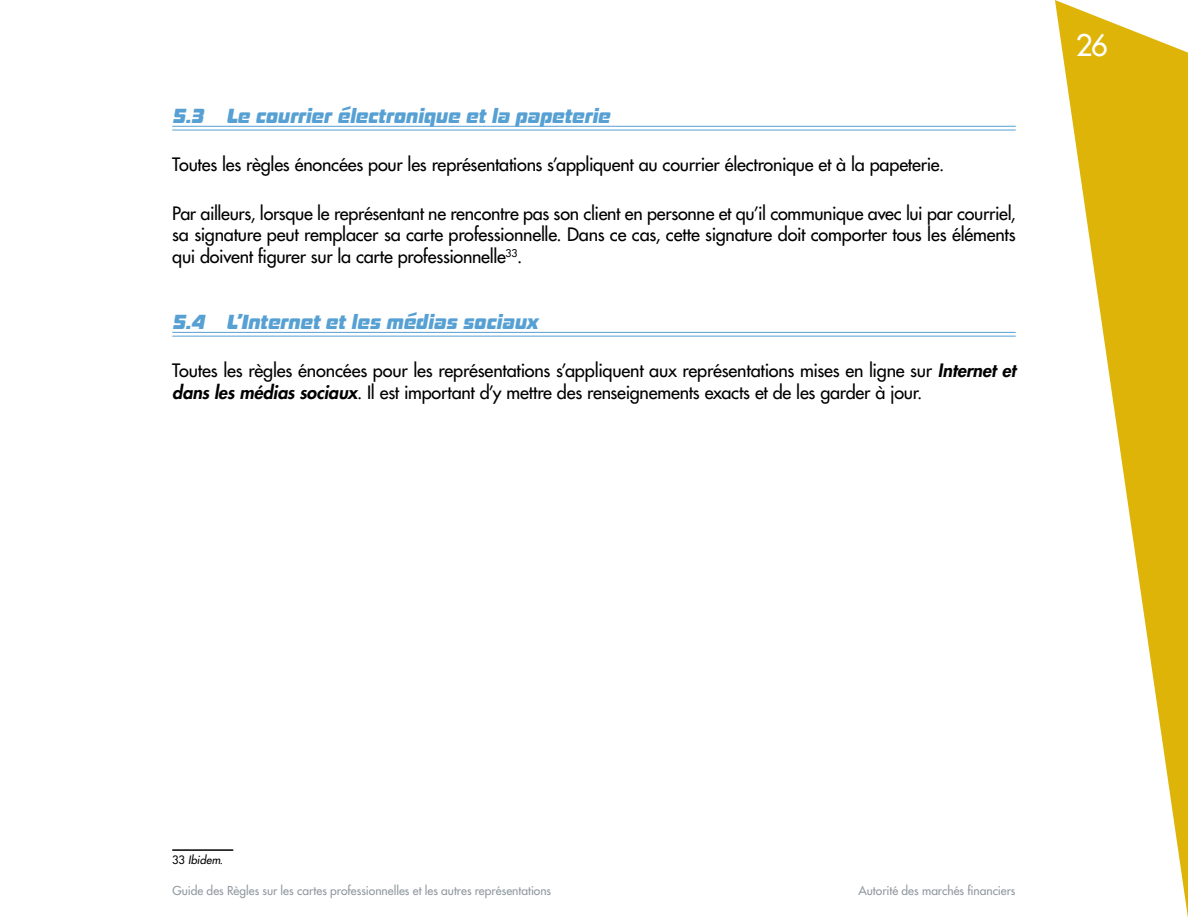
<style>
.page{position:relative;width:1188px;height:918px;background:#fff}
.page>*{position:absolute;margin:0;border:0;box-sizing:border-box;transform-origin:0 0}
.t1{font:29.1px "Futura";color:#fff}
.t2{font:italic 21px "Boardof Directors Hv";letter-spacing:-.01em;color:#56a0d3}
.t3{font:18px/21.6px "Futura";letter-spacing:-.01em;color:#000;text-align:justify}
.t4{font:12px "Futura";color:#90999f}
.t5{font:italic 11.25px "Futura";letter-spacing:.01em;color:#000}
.s1{font-weight:800;font-style:italic}
.s2{font-style:normal}
</style>
<div class="page">
<svg style="left:1055px;top:0;width:133px;height:918px"></svg>
<hr style="left:172px;top:126px;width:844px;height:1px;background:#56a0d3">
<hr style="left:172px;top:130px;width:844px;height:1px;background:#56a0d3">
<hr style="left:172px;top:332px;width:844px;height:1px;background:#56a0d3">
<hr style="left:172px;top:336px;width:844px;height:1px;background:#56a0d3">
<hr style="left:172px;top:849px;width:61px;height:2px;background:#000">
<p class="t2" style="left:172px;top:102px;width:439px">5.3 Le courrier électronique et la papeterie</p>
<p class="t3" style="left:172px;top:154px;width:773px">Toutes les règles énoncées pour les représentations s’appliquent au courrier électronique et à la papeterie.</p>
<p class="t3" style="left:172px;top:202px;width:845px">Par ailleurs, lorsque le représentant ne rencontre pas son client en personne et qu’il communique avec lui par courriel, sa signature peut remplacer sa carte professionnelle. Dans ce cas, cette signature doit comporter tous les éléments qui doivent figurer sur la carte professionnelle<sup>33</sup>.</p>
<p class="t2" style="left:172px;top:308px;width:369px">5.4 L’Internet et les médias sociaux</p>
<p class="t3" style="left:172px;top:360px;width:845px">Toutes les règles énoncées pour les représentations s’appliquent aux représentations mises en ligne sur <span class="s1">Internet et dans les médias sociaux</span>. Il est important d’y mettre des renseignements exacts et de les garder à jour.</p>
<h1 class="t1" style="left:1076px;top:27px;width:34px">26</h1>
<p class="t5" style="left:172px;top:853px;width:52px"><span class="s2">33</span> Ibidem<span class="s2">.</span></p>
<p class="t4" style="left:172px;top:883px;width:380px">Guide des Règles sur les cartes professionnelles et les autres représentations</p>
<p class="t4" style="left:859px;top:883px;width:158px">Autorité des marchés financiers</p>
</div>
